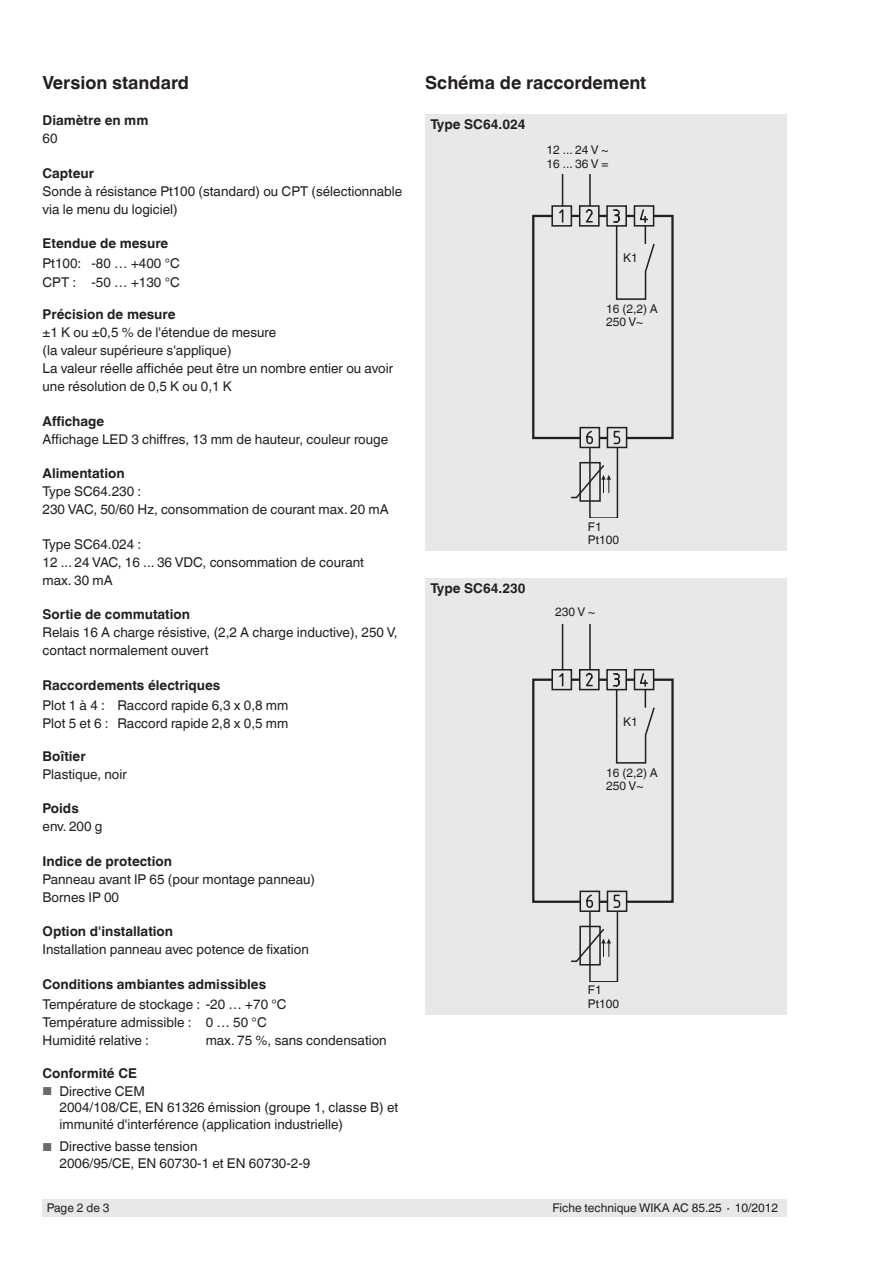
<style>
.page{position:relative;width:893px;height:1263px;background:#fff}
.page>*{position:absolute;margin:0;border:0;box-sizing:border-box;transform-origin:0 0}
.t1{font:700 18px "Helvetica World";color:#231f20}
.t2{font:13.5px/18px "Helvetica World";color:#231f20}
.t3{font:700 13.5px "Helvetica World";color:#231f20}
.t4{font:12px/13.5px "Helvetica World";color:#231f20}
.s1{font-size:11.55px;color:#676a6d}
</style>
<div class="page">
<div style="left:43px;top:1199px;width:744px;height:17px;background:#e6e9e8"></div>
<div style="left:425px;top:114px;width:362px;height:437px;background:#e6e9e8"></div>
<div style="left:425px;top:578px;width:362px;height:436px;background:#e6e9e8"></div>
<div style="left:532px;top:215px;width:142px;height:224px;border:2px solid #231f20"></div>
<div style="left:606px;top:205px;width:21px;height:22px;background:#585656"></div>
<div style="left:634px;top:205px;width:20px;height:22px;background:#474445"></div>
<div style="left:552px;top:206px;width:19px;height:20px;background:#e6e7e9"></div>
<div style="left:551px;top:205px;width:21px;height:22px;border:2px solid #231f20"></div>
<div style="left:579px;top:205px;width:21px;height:22px;border:2px solid #231f20"></div>
<hr style="left:562px;top:174px;width:1px;height:32px;background:#231f20">
<hr style="left:589px;top:174px;width:2px;height:32px;background:#231f20">
<div style="left:607px;top:427px;width:20px;height:21px;background:#e6e7e9;border:2px solid #231f20"></div>
<svg style="left:579px;top:427px;width:21px;height:2px"></svg>
<svg style="left:570px;top:429px;width:51px;height:89px"></svg>
<svg style="left:558px;top:206px;width:98px;height:94px"></svg>
<div style="left:532px;top:678px;width:142px;height:225px;border:2px solid #231f20"></div>
<div style="left:606px;top:669px;width:21px;height:21px;background:#282425"></div>
<div style="left:634px;top:669px;width:20px;height:21px;background:#231f20"></div>
<div style="left:552px;top:670px;width:19px;height:20px;background:#e6e7e9"></div>
<div style="left:551px;top:669px;width:21px;height:21px;border:2px solid #231f20"></div>
<div style="left:579px;top:669px;width:21px;height:21px;border:2px solid #231f20"></div>
<hr style="left:562px;top:624px;width:1px;height:46px;background:#231f20">
<hr style="left:589px;top:624px;width:2px;height:46px;background:#231f20">
<div style="left:607px;top:890px;width:20px;height:22px;background:#e6e7e9;border:2px solid #231f20"></div>
<svg style="left:579px;top:890px;width:21px;height:3px"></svg>
<svg style="left:570px;top:893px;width:51px;height:88px"></svg>
<svg style="left:558px;top:670px;width:98px;height:94px"></svg>
<h1 class="t1" style="left:43px;top:73px;width:148px">Version standard</h1>
<p class="t3" style="left:43px;top:113px;width:107px">Diamètre en mm</p>
<p class="t2" style="left:43px;top:130px;width:17px">60</p>
<p class="t3" style="left:43px;top:165px;width:53px">Capteur</p>
<p class="t2" style="left:43px;top:182px;width:361px">Sonde à résistance Pt100 (standard) ou CPT (sélectionnable via le menu du logiciel)</p>
<p class="t3" style="left:43px;top:236px;width:127px">Etendue de mesure</p>
<p class="t2" style="left:43px;top:255px;width:139px">Pt100: -80 … +400 °C<br>CPT : -50 … +130 °C</p>
<p class="t3" style="left:43px;top:307px;width:134px">Précision de mesure</p>
<p class="t2" style="left:43px;top:324px;width:352px">±1 K ou ±0,5 % de l'étendue de mesure<br>(la valeur supérieure s'applique)<br>La valeur réelle affichée peut être un nombre entier ou avoir une résolution de 0,5 K ou 0,1 K</p>
<p class="t3" style="left:43px;top:413px;width:63px">Affichage</p>
<p class="t2" style="left:43px;top:430px;width:347px">Affichage LED 3 chiffres, 13 mm de hauteur, couleur rouge</p>
<p class="t3" style="left:43px;top:466px;width:84px">Alimentation</p>
<p class="t2" style="left:43px;top:483px;width:348px">Type SC64.230 :<br>230 VAC, 50/60 Hz, consommation de courant max. 20 mA</p>
<p class="t2" style="left:43px;top:535px;width:323px">Type SC64.024 :<br>12 ... 24 VAC, 16 ... 36 VDC, consommation de courant max. 30 mA</p>
<p class="t3" style="left:43px;top:607px;width:149px">Sortie de commutation</p>
<p class="t2" style="left:43px;top:624px;width:357px">Relais 16 A charge résistive, (2,2 A charge inductive), 250 V, contact normalement ouvert</p>
<p class="t3" style="left:43px;top:677px;width:179px">Raccordements électriques</p>
<p class="t2" style="left:43px;top:696px;width:247px">Plot 1 à 4 : Raccord rapide 6,3 x 0,8 mm<br>Plot 5 et 6 : Raccord rapide 2,8 x 0,5 mm</p>
<p class="t3" style="left:43px;top:748px;width:45px">Boîtier</p>
<p class="t2" style="left:43px;top:765px;width:86px">Plastique, noir</p>
<p class="t3" style="left:43px;top:801px;width:38px">Poids</p>
<p class="t2" style="left:43px;top:818px;width:61px">env. 200 g</p>
<p class="t3" style="left:43px;top:853px;width:131px">Indice de protection</p>
<p class="t2" style="left:43px;top:870px;width:274px">Panneau avant IP 65 (pour montage panneau)<br>Bornes IP 00</p>
<p class="t3" style="left:43px;top:924px;width:132px">Option d'installation</p>
<p class="t2" style="left:43px;top:941px;width:268px">Installation panneau avec potence de fixation</p>
<p class="t3" style="left:43px;top:976px;width:225px">Conditions ambiantes admissibles</p>
<p class="t2" style="left:43px;top:995px;width:246px">Température de stockage : -20 … +70 °C<br>Température admissible : 0 … 50 °C<br>Humidité relative :</p>
<p class="t2" style="left:206px;top:1031px;width:183px">max. 75 %, sans condensation</p>
<h1 class="t1" style="left:425px;top:73px;width:223px">Schéma de raccordement</h1>
<p class="t3" style="left:430px;top:117px;width:97px">Type SC64.024</p>
<p class="t4" style="left:546px;top:144px;width:64px">12 ... 24 V ~<br>16 ... 36 V =</p>
<p class="t4" style="left:623px;top:251px;width:16px">K1</p>
<p class="t4" style="left:606px;top:302px;width:53px">16 (2,2) A<br>250 V~</p>
<p class="t3" style="left:430px;top:580px;width:97px">Type SC64.230</p>
<p class="t4" style="left:588px;top:520px;width:33px">F1<br>Pt100</p>
<p class="t4" style="left:555px;top:605px;width:42px">230 V ~</p>
<p class="t4" style="left:623px;top:715px;width:16px">K1</p>
<p class="t4" style="left:606px;top:766px;width:53px">16 (2,2) A<br>250 V~</p>
<p class="t4" style="left:588px;top:983px;width:33px">F1<br>Pt100</p>
<p class="t3" style="left:43px;top:1065px;width:96px">Conformité CE</p>
<p class="t2" style="left:60px;top:1083px;width:340px;line-height:16.5px;text-indent:-17px"><span class="s1">■</span> Directive CEM<br>2004/108/CE, EN 61326 émission (groupe 1, classe B) et immunité d'interférence (application industrielle)</p>
<p class="t2" style="left:60px;top:1138px;width:252px;line-height:16.5px;text-indent:-17px"><span class="s1">■</span> Directive basse tension<br>2006/95/CE, EN 60730-1 et EN 60730-2-9</p>
<p class="t4" style="left:47px;top:1201px;width:64px">Page 2 de 3</p>
<p class="t4" style="left:552px;top:1201px;width:227px">Fiche technique WIKA AC 85.25 ∙ 10/2012</p>
</div>
